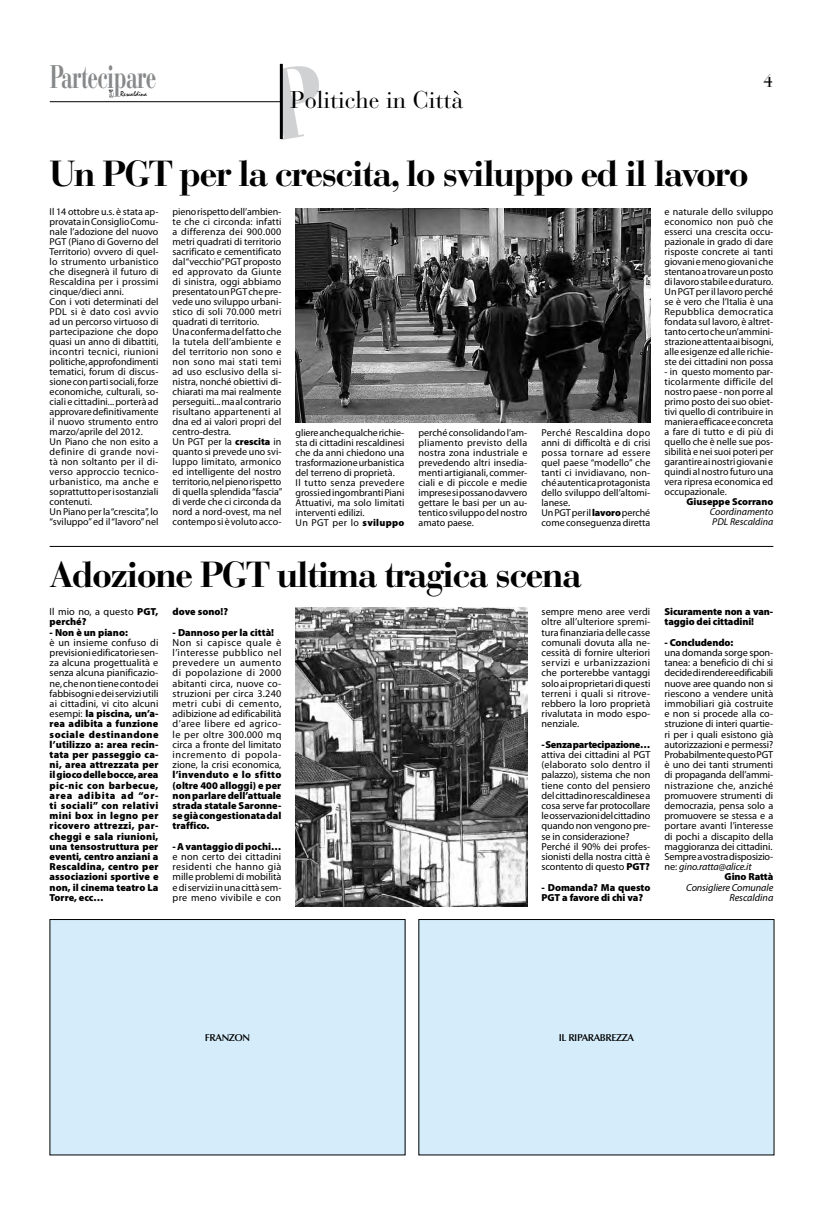
<style>
.page{position:relative;width:823px;height:1219px;background:#fff}
.page>*{position:absolute;margin:0;border:0;box-sizing:border-box;transform-origin:0 0}
.t1{font:700 36px "Bauer Bodoni Std";letter-spacing:-.05em;color:#000}
.t2{font:700 32.5px "Bauer Bodoni Std";letter-spacing:-.03em;color:#87888a;scale:.65 1}
.t3{font:24px "Bauer Bodoni Std";color:#000}
.t4{font:18px "Bauer Bodoni Std";color:#000}
.t5{font:10.2px/10.2px "Myriad Pro";letter-spacing:-.005em;color:#000;text-align:justify}
.t6{font:900 10.2px/10.2px "Myriad Pro";letter-spacing:-.005em;color:#000;text-align:justify}
.t7{font:italic 10.2px/10.2px "Myriad Pro";letter-spacing:-.01em;color:#000;text-align:right}
.t8{font:10.2px "Myriad Pro";letter-spacing:.015em;color:#000}
.t9{font:10.2px "Myriad Pro";letter-spacing:.025em;color:#000}
.t10{font:10px/10px "Myriad Pro";color:#000}
.t11{font:italic 10px/10px "Myriad Pro";color:#000}
.t12{font:600 10px "Optima LT Std";letter-spacing:-.04em;color:#000}
.t13{font:900 10px "Myriad Pro";color:#000}
.t14{font:6.9px "Mistral Std";color:#000}
.s1{font-weight:900}
.s2{font-weight:400}
.s3{font-style:normal}
</style>
<div class="page">
<svg style="left:109px;top:89px;width:5px;height:8px"></svg>
<hr style="left:50px;top:101px;width:231px;height:1px;background:#000">
<div style="left:50px;top:919px;width:355px;height:236px;background:#d5edfa"></div>
<div style="left:50px;top:919px;width:355px;height:236px;border:1px solid #000"></div>
<div style="left:418px;top:919px;width:355px;height:236px;background:#d5edfa"></div>
<div style="left:418px;top:919px;width:355px;height:236px;border:1px solid #000"></div>
<img style="left:295px;top:208px;width:355px;height:214px">
<hr style="left:50px;top:546px;width:722px;height:1px;background:#000">
<img style="left:295px;top:608px;width:232px;height:298px">
<svg style="left:267px;top:63px;width:16px;height:76px"></svg>
<h2 class="t2" style="left:50px;top:57px;width:165px">Partecipare</h2>
<p class="t14" style="left:120px;top:90px;width:28px">Rescaldina</p>
<h3 class="t3" style="left:290px;top:86px;width:175px">Politiche in Città</h3>
<h3 class="t4" style="left:762px;top:70px;width:12px">4</h3>
<h1 class="t1" style="left:50px;top:152px;width:700px">Un PGT per la crescita, lo sviluppo ed il lavoro</h1>
<p class="t10" style="left:50px;top:207px;width:110px">Il 14 ottobre u.s. è stata ap&shy;provata in Consiglio Comu&shy;nale l’adozione del nuovo<br>PGT (Piano di Governo del<br>Territorio) ovvero di quel&shy;lo strumento urbanistico che disegnerà il futuro di<br>Rescaldina per i prossimi cinque/dieci anni.<br>Con i voti determinati del<br>PDL si è dato così avvio ad un percorso virtuoso di partecipazione che dopo quasi un anno di dibattiti, incontri tecnici, riunioni politiche, approfondimenti tematici, forum di discus&shy;sione con parti sociali, forze economiche, culturali, so&shy;ciali e cittadini... porterà ad approvare definitivamente il nuovo strumento entro marzo/aprile del 2012.<br>Un Piano che non esito a definire di grande novi&shy;tà non soltanto per il di&shy;verso approccio tecnico&shy;urbanistico, ma anche e soprattutto per i sostanziali contenuti.<br>Un Piano per la “crescita”, lo “sviluppo” ed il “lavoro” nel</p>
<p class="t10" style="left:172px;top:207px;width:111px">pieno rispetto dell’ambien&shy;te che ci circonda: infatti a differenza dei 900.000 metri quadrati di territorio sacrificato e cementificato dal “vecchio” PGT proposto ed approvato da Giunte di sinistra, oggi abbiamo presentato un PGT che pre&shy;vede uno sviluppo urbani&shy;stico di soli 70.000 metri quadrati di territorio.<br>Una conferma del fatto che la tutela dell’ambiente e del territorio non sono e non sono mai stati temi ad uso esclusivo della si&shy;nistra, nonché obiettivi di&shy;chiarati ma mai realmente perseguiti... ma al contrario risultano appartenenti al dna ed ai valori propri del centro-destra.<br>Un PGT per la <span class="s1">crescita</span> in quanto si prevede uno svi&shy;luppo limitato, armonico ed intelligente del nostro territorio, nel pieno rispetto di quella splendida “fascia” di verde che ci circonda da nord a nord-ovest, ma nel contempo si è voluto acco-</p>
<p class="t10" style="left:295px;top:427px;width:110px">gliere anche qualche richie&shy;sta di cittadini rescaldinesi che da anni chiedono una trasformazione urbanistica del terreno di proprietà.<br>Il tutto senza prevedere grossi ed ingombranti Piani<br>Attuativi, ma solo limitati interventi edilizi.<br>Un PGT per lo <span class="s1">sviluppo</span></p>
<p class="t10" style="left:418px;top:427px;width:110px;text-align:justify">perché consolidando l’am&shy;pliamento previsto della nostra zona industriale e prevedendo altri insedia&shy;menti artigianali, commer&shy;ciali e di piccole e medie imprese si possano davvero gettare le basi per un au&shy;tentico sviluppo del nostro amato paese.</p>
<p class="t10" style="left:541px;top:427px;width:110px">Perché Rescaldina dopo anni di difficoltà e di crisi possa tornare ad essere quel paese “modello” che tanti ci invidiavano, non&shy;ché autentica protagonista dello sviluppo dell’altomi&shy;lanese.<br>Un PGT per il <span class="s1">lavoro</span> perché come conseguenza diretta</p>
<h1 class="t1" style="left:50px;top:553px;width:533px">Adozione PGT ultima tragica scena</h1>
<p class="t5" style="left:50px;top:607px;width:110px">Il mio no, a questo <span class="s1">PGT, perché?</span></p>
<p class="t6" style="left:50px;top:627px;width:80px">- Non è un piano:</p>
<p class="t6" style="left:50px;top:637px;width:110px"><span class="s2">è un insieme confuso di previsioni edificatorie sen&shy;za alcuna progettualità e senza alcuna pianificazio&shy;ne, che non tiene conto dei fabbisogni e dei servizi utili ai cittadini, vi cito alcuni esempi:</span> la piscina, un’a&shy;rea adibita a funzione sociale destinandone l’utilizzo a: area recin&shy;tata per passeggio ca&shy;ni, area attrezzata per il gioco delle bocce, area pic-nic con barbecue, area adibita ad “or&shy;ti sociali” con relativi mini box in legno per ricovero attrezzi, par&shy;cheggi e sala riunioni, una tensostruttura per eventi, centro anziani a Rescaldina, centro per associazioni sportive e non, il cinema teatro La Torre, ecc…</p>
<p class="t6" style="left:172px;top:607px;width:57px">dove sono!?</p>
<p class="t6" style="left:172px;top:627px;width:103px">- Dannoso per la città!</p>
<p class="t5" style="left:172px;top:637px;width:110px">Non si capisce quale è l’interesse pubblico nel prevedere un aumento di popolazione di 2000 abitanti circa, nuove co&shy;struzioni per circa 3.240 metri cubi di cemento, adibizione ad edificabilità d’aree libere ed agrico&shy;le per oltre 300.000 mq circa a fronte del limitato incremento di popola&shy;zione, la crisi economica,</p>
<p class="t6" style="left:172px;top:770px;width:110px">l’invenduto e lo sfitto (oltre 400 alloggi) e per non parlare dell’attuale strada statale Saronne&shy;se già congestionata dal traffico.</p>
<p class="t6" style="left:172px;top:841px;width:110px">- A vantaggio di pochi…</p>
<p class="t5" style="left:172px;top:852px;width:110px">e non certo dei cittadini residenti che hanno già mille problemi di mobilità e di servizi in una città sem&shy;pre meno vivibile e con</p>
<p class="t5" style="left:541px;top:607px;width:110px">sempre meno aree verdi oltre all’ulteriore spremi&shy;tura finanziaria delle casse comunali dovuta alla ne&shy;cessità di fornire ulteriori servizi e urbanizzazioni che porterebbe vantaggi solo ai proprietari di questi terreni i quali si ritrove&shy;rebbero la loro proprietà rivalutata in modo espo&shy;nenziale.</p>
<p class="t6" style="left:541px;top:739px;width:110px">- Senza partecipazione…</p>
<p class="t5" style="left:541px;top:750px;width:110px;text-align:left">attiva dei cittadini al PGT (elaborato solo dentro il palazzo), sistema che non tiene conto del pensiero del cittadino rescaldinese a cosa serve far protocollare le osservazioni del cittadino quando non vengono pre&shy;se in considerazione?<br>Perché il 90% dei profes&shy;sionisti della nostra città è scontento di questo <span class="s1">PGT?</span></p>
<p class="t6" style="left:541px;top:882px;width:110px">- Domanda? Ma questo<br>PGT a favore di chi va?</p>
<p class="t10" style="left:664px;top:207px;width:110px;text-align:justify">e naturale dello sviluppo economico non può che esserci una crescita occu&shy;pazionale in grado di dare risposte concrete ai tanti giovani e meno giovani che stentano a trovare un posto di lavoro stabile e duraturo.<br>Un PGT per il lavoro perché se è vero che l’Italia è una Repubblica democratica fondata sul lavoro, è altret&shy;tanto certo che un’ammini&shy;strazione attenta ai bisogni, alle esigenze ed alle richie&shy;ste dei cittadini non possa</p>
<p class="t10" style="left:664px;top:367px;width:110px;text-align:justify">- in questo momento par&shy;ticolarmente difficile del nostro paese - non porre al primo posto dei suo obiet&shy;tivi quello di contribuire in maniera efficace e concreta a fare di tutto e di più di quello che è nelle sue pos&shy;sibilità e nei suoi poteri per garantire ai nostri giovani e quindi al nostro futuro una vera ripresa economica ed occupazionale.</p>
<p class="t13" style="left:686px;top:496px;width:88px">Giuseppe Scorrano</p>
<p class="t11" style="left:709px;top:507px;width:65px">Coordinamento<br>PDL Rescaldina</p>
<p class="t6" style="left:664px;top:607px;width:110px">Sicuramente non a van&shy;taggio dei cittadini!</p>
<p class="t6" style="left:664px;top:637px;width:70px">- Concludendo:</p>
<p class="t5" style="left:664px;top:648px;width:110px">una domanda sorge spon-</p>
<p class="t5" style="left:664px;top:658px;width:110px">tanea: a beneficio di chi si</p>
<p class="t5" style="left:664px;top:668px;width:110px">decide di rendere edificabili</p>
<p class="t5" style="left:664px;top:678px;width:110px">nuove aree quando non si</p>
<p class="t5" style="left:664px;top:688px;width:110px">riescono a vendere unità</p>
<p class="t8" style="left:664px;top:698px;width:110px">immobiliari già costruite</p>
<p class="t5" style="left:664px;top:709px;width:110px">e non si procede alla co-</p>
<p class="t5" style="left:664px;top:719px;width:110px">struzione di interi quartie-</p>
<p class="t5" style="left:664px;top:729px;width:110px">ri per i quali esistono già</p>
<p class="t5" style="left:664px;top:739px;width:110px">autorizzazioni e permessi?</p>
<p class="t5" style="left:664px;top:750px;width:110px">Probabilmente questo PGT</p>
<p class="t5" style="left:664px;top:760px;width:110px">è uno dei tanti strumenti</p>
<p class="t5" style="left:664px;top:770px;width:110px">di propaganda dell’ammi-</p>
<p class="t9" style="left:664px;top:780px;width:110px">nistrazione che, anziché</p>
<p class="t5" style="left:664px;top:790px;width:110px">promuovere strumenti di</p>
<p class="t5" style="left:664px;top:801px;width:110px">democrazia, pensa solo a</p>
<p class="t5" style="left:664px;top:811px;width:110px">promuovere se stessa e a</p>
<p class="t5" style="left:664px;top:821px;width:110px">portare avanti l’interesse</p>
<p class="t5" style="left:664px;top:831px;width:110px">di pochi a discapito della</p>
<p class="t5" style="left:664px;top:841px;width:109px">maggioranza dei cittadini.</p>
<p class="t5" style="left:664px;top:852px;width:110px">Sempre a vostra disposizio-</p>
<p class="t7" style="left:664px;top:862px;width:89px"><span class="s3">ne:</span> gino.ratta@alice.it</p>
<p class="t6" style="left:724px;top:872px;width:50px">Gino Rattà</p>
<p class="t7" style="left:685px;top:882px;width:89px">Consigliere Comunale<br>Rescaldina</p>
<p class="t12" style="left:205px;top:1032px;width:47px">FRANZON</p>
<p class="t12" style="left:558px;top:1032px;width:77px">IL RIPARABREZZA</p>
</div>
